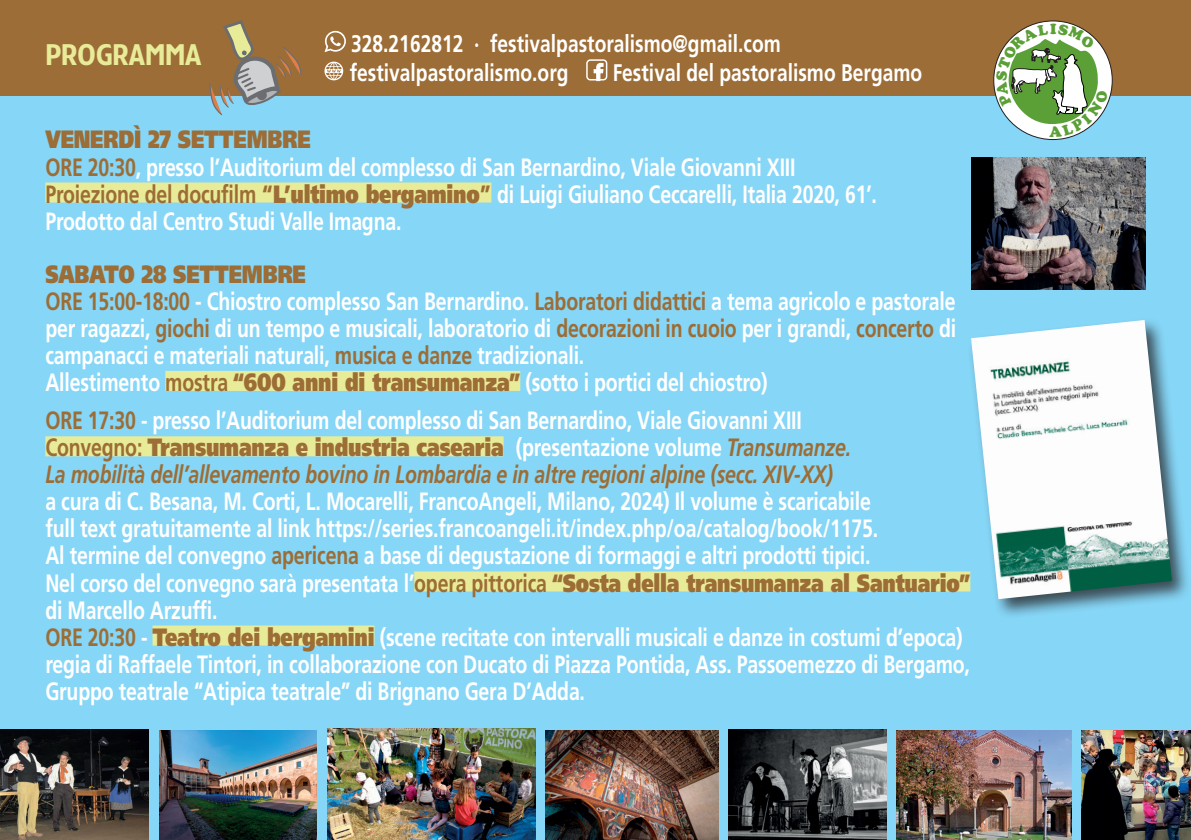
<style>
.page{position:relative;width:1191px;height:840px;background:#fff}
.page>*{position:absolute;margin:0;border:0;box-sizing:border-box;transform-origin:0 0}
.t1{font:28px "Forever Demi";color:#e8ec99;scale:.95 1}
.t2{font:700 25px/27px "Frutiger";letter-spacing:-.01em;color:#fff;scale:.78 1}
.t3{font:italic 700 25px/27px "Frutiger";letter-spacing:-.01em;color:#9c6d36;scale:.78 1}
.t4{font:700 24px/28.8px "Frutiger";color:#fff;scale:.8 1}
.t5{font:14.6px "Cooper Black Std";color:#5b9f37}
.s1{font-weight:900;color:#9c6d36}
.s2{color:#9c6d36}
.s3{font-style:normal}
.s4{font-style:normal;color:#fff}
.s5{font-weight:900;font-style:normal}
</style>
<div class="page">
<div style="left:0;top:72px;width:1191px;height:767px;background:#86d6f7"></div>
<div style="left:0;top:0;width:1191px;height:95px;background:#9c6d36"></div>
<div style="left:45px;top:182px;width:446px;height:20px;background:#e8ec99"></div>
<div style="left:165px;top:370px;width:355px;height:20px;background:#e8ec99"></div>
<div style="left:45px;top:436px;width:458px;height:20px;background:#e8ec99"></div>
<div style="left:414px;top:571px;width:556px;height:20px;background:#e8ec99"></div>
<div style="left:152px;top:625px;width:222px;height:20px;background:#e8ec99"></div>
<svg style="left:209px;top:22px;width:93px;height:93px"></svg>
<div style="left:967px;top:317px;width:224px;height:302px;background:#231f20;opacity:.75"></div>
<img style="left:971px;top:320px;width:201px;height:279px">
<img style="left:896px;top:730px;width:175px;height:109px">
<img style="left:545px;top:730px;width:173px;height:109px">
<img style="left:159px;top:730px;width:158px;height:109px">
<img style="left:971px;top:157px;width:175px;height:132px">
<img style="left:0;top:729px;width:149px;height:110px">
<img style="left:728px;top:729px;width:158px;height:110px">
<svg style="left:324px;top:31px;width:22px;height:21px"></svg>
<svg style="left:324px;top:62px;width:19px;height:18px"></svg>
<div style="left:586px;top:59px;width:21px;height:21px;border:1px solid #fff;border-radius:3px"></div>
<svg style="left:593px;top:62px;width:11px;height:20px"></svg>
<img style="left:327px;top:728px;width:208px;height:111px">
<img style="left:1082px;top:730px;width:109px;height:109px">
<svg style="left:995px;top:24px;width:113px;height:113px;background:#b0c5a7"></svg>
<p class="t1" style="left:45px;top:37px;width:73px">PROGRAMMA</p>
<p class="t4" style="left:350px;top:29px;width:540px">328.2162812 · festivalpastoralismo@gmail.com festivalpastoralismo.org</p>
<p class="t4" style="left:612px;top:58px;width:388px">Festival del pastoralismo Bergamo</p>
<p class="t2" style="left:45px;top:126px;width:1067px"><span class="s1">venerdì 27 settembre<br></span><span class="s2">ore 20:30</span>, presso l’Auditorium del complesso di San Bernardino, Viale Giovanni XIII <span class="s2">Proiezione del docufilm</span> <span class="s1">“</span><span class="s1">L’ultimo bergamino</span><span class="s1">”</span> di Luigi Giuliano Ceccarelli, Italia 2020, 61’.<br>Prodotto dal Centro Studi Valle Imagna.</p>
<p class="t2" style="left:45px;top:260px;width:1169px"><span class="s1">Sabato 28 settembre<br></span><span class="s2">ore 15:00-18:00</span> - Chiostro complesso San Bernardino. <span class="s2">Laboratori didattici</span> a tema agricolo e pastorale per ragazzi, <span class="s2">giochi</span> di un tempo e musicali, laboratorio di <span class="s2">decorazioni in cuoio</span> per i grandi, <span class="s2">concerto</span> di campanacci e materiali naturali, <span class="s2">musica e danze</span> tradizionali.<br>Allestimento <span class="s2">mostra</span> <span class="s1">“600 anni di transumanza”</span> (sotto i portici del chiostro)</p>
<p class="t3" style="left:45px;top:406px;width:1034px"><span class="s3">ore 17:30</span> <span class="s4">- presso l’Auditorium del complesso di San Bernardino, Viale Giovanni XIII<br></span><span class="s3">Convegno:</span> <span class="s5">Transumanza e industria casearia</span> <span class="s4">(presentazione volume</span> Transumanze.<br>La mobilità dell’allevamento bovino in Lombardia e in altre regioni alpine (secc. XIV-XX)</p>
<p class="t2" style="left:45px;top:487px;width:1187px">a cura di C. Besana, M. Corti, L. Mocarelli, FrancoAngeli, Milano, 2024) Il volume è scaricabile<br>full text gratuitamente al link https://series.francoangeli.it/index.php/oa/catalog/book/1175.<br>Al termine del convegno <span class="s2">apericena</span> a base di degustazione di formaggi e altri prodotti tipici.<br>Nel corso del convegno sarà presentata l’<span class="s2">opera pittorica</span> <span class="s1">“Sosta della transumanza al Santuario” </span>di Marcello Arzuffi.<br><span class="s2">Ore 20:30</span> - <span class="s1">Teatro dei bergamini</span> (scene recitate con intervalli musicali e danze in costumi d’epoca) regia di Raffaele Tintori, in collaborazione con Ducato di Piazza Pontida, Ass. Passoemezzo di Bergamo, Gruppo teatrale “Atipica teatrale” di Brignano Gera D’Adda.</p>
<p class="t5" style="left:1050px;top:20px;width:8px">I</p>
</div>
